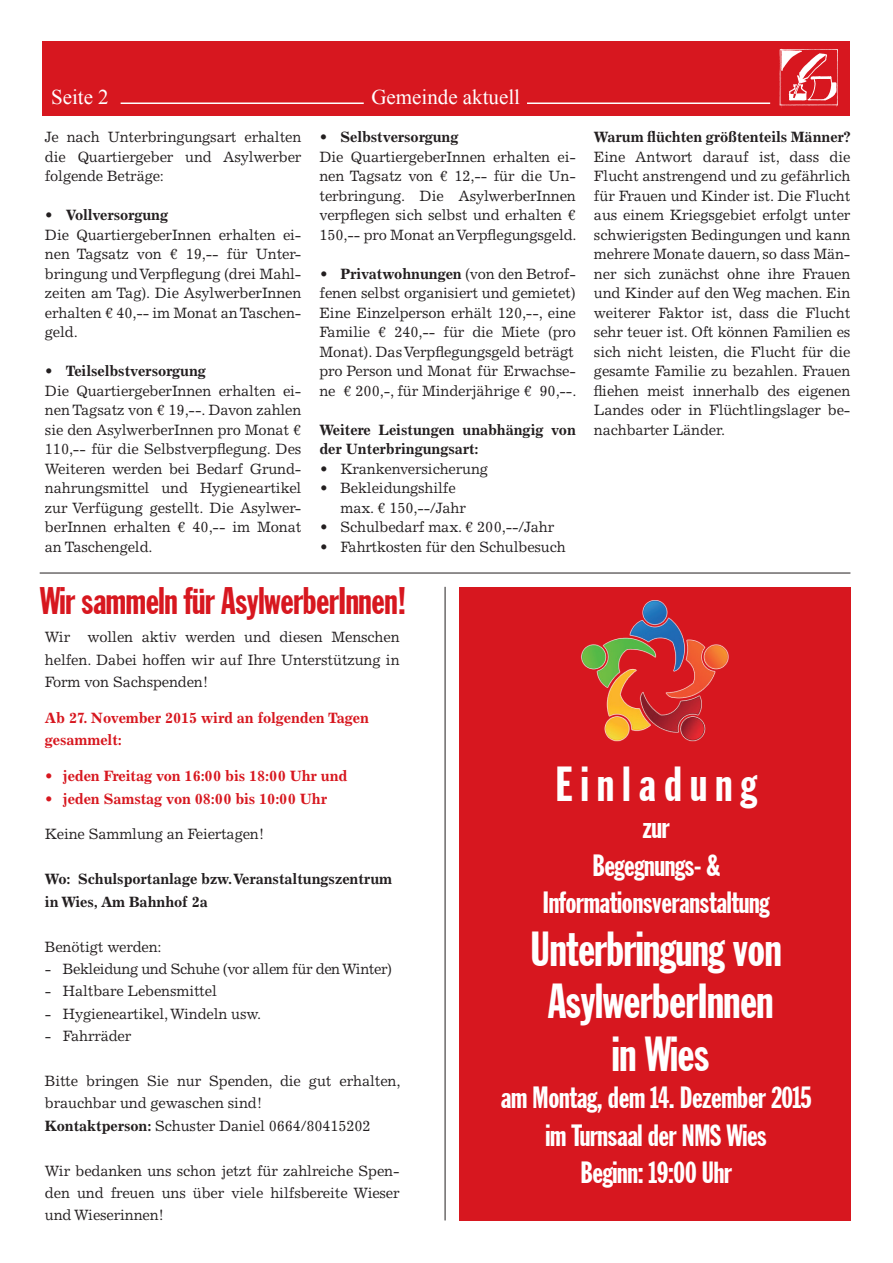
<style>
.page{position:relative;width:893px;height:1263px;background:#fff}
.page>*{position:absolute;margin:0;border:0;box-sizing:border-box;transform-origin:0 0}
.t1{font:extra-condensed 48px/52.5px "Franklin Gothic";letter-spacing:-.01em;color:#fff;text-align:center}
.t2{font:extra-condensed 37.5px "Franklin Gothic";letter-spacing:-.01em;color:#d7171f}
.t3{font:extra-condensed 30px/37.5px "Franklin Gothic";letter-spacing:-.01em;color:#fff;text-align:center}
.t4{font:21px "Times New Roman";color:#fff}
.t5{font:15px/19.5px "Excelsior LT Std";letter-spacing:-.01em;color:#231f20;text-align:justify}
.t6{font:700 15px/19.5px "Excelsior LT Std";letter-spacing:-.01em;color:#231f20}
.t7{font:700 15px/22.4px "Excelsior LT Std";letter-spacing:-.01em;color:#d7171f}
.t8{font:15px "Excelsior LT Std";letter-spacing:-.03em;color:#231f20}
.s1{font-weight:700}
</style>
<div class="page">
<div style="left:42px;top:42px;width:808px;height:74px;background:#d7171f"></div>
<div style="left:459px;top:587px;width:391px;height:633px;background:#d7171f"></div>
<img style="left:779px;top:48px;width:59px;height:60px">
<hr style="left:527px;top:102px;width:243px;height:2px;background:#fff">
<hr style="left:121px;top:102px;width:243px;height:2px;background:#fff">
<hr style="left:40px;top:573px;width:810px;height:1px;background:#231f20">
<hr style="left:445px;top:587px;width:1px;height:633px;background:#231f20">
<img style="left:581px;top:600px;width:148px;height:142px">
<h3 class="t4" style="left:51px;top:83px;width:59px">Seite 2</h3>
<h3 class="t4" style="left:371px;top:83px;width:150px">Gemeinde aktuell</h3>
<p class="t5" style="left:45px;top:127px;width:258px">Je nach Unterbringungsart erhalten die Quartiergeber und Asylwerber folgende Beträge:</p>
<p class="t6" style="left:45px;top:205px;width:125px">• Vollversorgung</p>
<p class="t5" style="left:45px;top:225px;width:258px">Die QuartiergeberInnen erhalten ei&shy;nen Tagsatz von € 19,-- für Unter&shy;bringung und Verpflegung (drei Mahl&shy;zeiten am Tag). Die AsylwerberInnen erhalten € 40,-- im Monat an Taschen&shy;geld.</p>
<p class="t6" style="left:45px;top:361px;width:163px">• Teilselbstversorgung</p>
<p class="t5" style="left:45px;top:381px;width:258px">Die QuartiergeberInnen erhalten ei&shy;nen Tagsatz von € 19,--. Davon zahlen sie den AsylwerberInnen pro Monat € 110,-- für die Selbstverpflegung. Des Weiteren werden bei Bedarf Grund&shy;nahrungsmittel und Hygieneartikel zur Verfügung gestellt. Die Asylwer&shy;berInnen erhalten € 40,-- im Monat an Taschengeld.</p>
<p class="t6" style="left:319px;top:127px;width:141px">• Selbstversorgung</p>
<p class="t5" style="left:319px;top:147px;width:259px">Die QuartiergeberInnen erhalten ei&shy;nen Tagsatz von € 12,-- für die Un&shy;terbringung. Die AsylwerberInnen verpflegen sich selbst und erhalten € 150,-- pro Monat an Verpflegungsgeld.</p>
<p class="t5" style="left:319px;top:264px;width:258px;text-align:left">• <span class="s1">Privatwohnungen</span> (von den Betrof&shy;fenen selbst organisiert und gemietet)<br>Eine Einzelperson erhält 120,--, eine Familie € 240,-- für die Miete (pro Monat). Das Verpflegungsgeld beträgt pro Person und Monat für Erwachse&shy;ne € 200,-, für Minderjährige € 90,--.</p>
<p class="t6" style="left:319px;top:420px;width:258px">Weitere Leistungen unabhängig von der Unterbringungsart:</p>
<p class="t5" style="left:319px;top:459px;width:170px">• Krankenversicherung</p>
<p class="t5" style="left:340px;top:478px;width:127px;text-indent:-21px">• Bekleidungshilfe max. € 150,--/Jahr</p>
<p class="t5" style="left:319px;top:517px;width:236px">• Schulbedarf max. € 200,--/Jahr</p>
<p class="t5" style="left:319px;top:537px;width:248px">• Fahrtkosten für den Schulbesuch</p>
<h2 class="t2" style="left:40px;top:580px;width:369px">Wir sammeln für AsylwerberInnen!</h2>
<p class="t6" style="left:594px;top:127px;width:258px">Warum flüchten größtenteils Männer?</p>
<p class="t5" style="left:594px;top:147px;width:258px">Eine Antwort darauf ist, dass die Flucht anstrengend und zu gefährlich für Frauen und Kinder ist. Die Flucht aus einem Kriegsgebiet erfolgt unter schwierigsten Bedingungen und kann mehrere Monate dauern, so dass Män&shy;ner sich zunächst ohne ihre Frauen und Kinder auf den Weg machen. Ein weiterer Faktor ist, dass die Flucht sehr teuer ist. Oft können Familien es sich nicht leisten, die Flucht für die gesamte Familie zu bezahlen. Frauen fliehen meist innerhalb des eigenen Landes oder in Flüchtlingslager be&shy;nachbarter Länder.</p>
<p class="t5" style="left:45px;top:626px;width:356px;line-height:22.4px">Wir wollen aktiv werden und diesen Menschen helfen. Dabei hoffen wir auf Ihre Unterstützung in Form von Sachspenden!</p>
<p class="t7" style="left:45px;top:707px;width:326px">Ab 27. November 2015 wird an folgenden Tagen gesammelt:</p>
<p class="t7" style="left:45px;top:765px;width:304px">• jeden Freitag von 16:00 bis 18:00 Uhr und</p>
<p class="t7" style="left:45px;top:787px;width:284px">• jeden Samstag von 08:00 bis 10:00 Uhr</p>
<p class="t5" style="left:45px;top:825px;width:221px">Keine Sammlung an Feiertagen!</p>
<p class="t6" style="left:45px;top:868px;width:349px;line-height:22.4px">Wo: Schulsportanlage bzw.Veranstaltungszentrum in Wies, Am Bahnhof 2a</p>
<p class="t5" style="left:45px;top:937px;width:118px">Benötigt werden:</p>
<p class="t8" style="left:45px;top:960px;width:349px">- Bekleidung und Schuhe (vor allem für den Winter)</p>
<p class="t5" style="left:45px;top:981px;width:173px">- Haltbare Lebensmittel</p>
<p class="t5" style="left:45px;top:1004px;width:218px">- Hygieneartikel, Windeln usw.</p>
<p class="t5" style="left:45px;top:1026px;width:88px">- Fahrräder</p>
<p class="t5" style="left:45px;top:1070px;width:357px;line-height:22.4px;text-align:left">Bitte bringen Sie nur Spenden, die gut erhalten, brauchbar und gewaschen sind!<br><span class="s1">Kontaktperson:</span> Schuster Daniel 0664/80415202</p>
<p class="t5" style="left:45px;top:1159px;width:356px;line-height:22.4px">Wir bedanken uns schon jetzt für zahlreiche Spen&shy;den und freuen uns über viele hilfsbereite Wieser und Wieserinnen!</p>
<h1 class="t1" style="left:555px;top:759px;width:203px">E i n l a d u n g</h1>
<h3 class="t3" style="left:543px;top:810px;width:228px">zur<br>Begegnungs- &amp;<br>Informationsveranstaltung</h3>
<h1 class="t1" style="left:531px;top:924px;width:253px">Unterbringung von<br>AsylwerberInnen in Wies</h1>
<h3 class="t3" style="left:501px;top:1080px;width:312px">am Montag, dem 14. Dezember 2015 im Turnsaal der NMS Wies<br>Beginn: 19:00 Uhr</h3>
</div>
